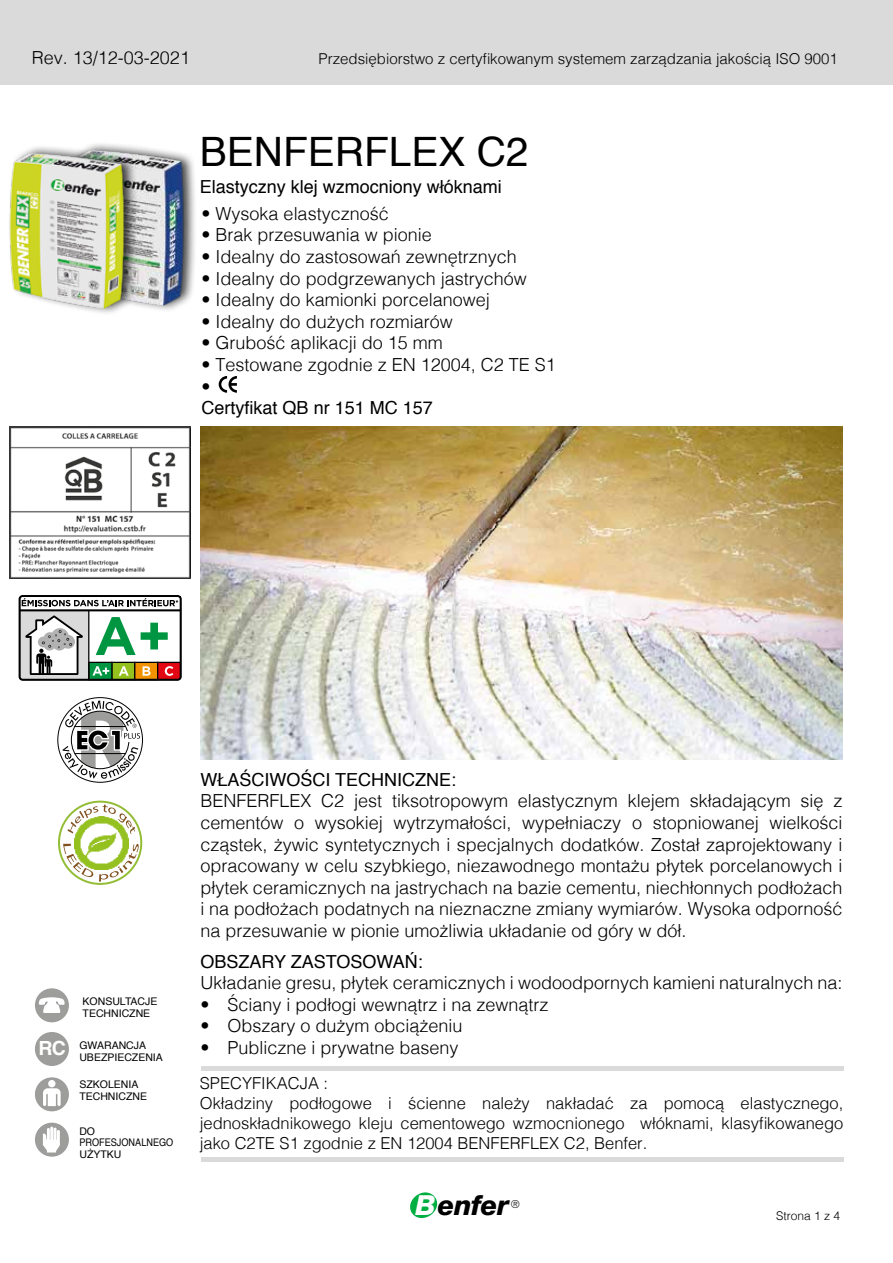
<style>
.page{position:relative;width:893px;height:1263px;background:#fff}
.page>*{position:absolute;margin:0;border:0;box-sizing:border-box;transform-origin:0 0}
.t1{font:40.5px "Helvetica";color:#000}
.t2{font:italic 800 27.6px "Helvetica Neue";letter-spacing:-.02em;color:#000}
.t3{font:700 19.5px "Helvetica";color:#fff}
.t4{font:300 18px/21.6px "Helvetica";color:#000}
.t5{font:18px "Helvetica";color:#000}
.t6{font:300 16.5px/19.8px "Helvetica";color:#000}
.t7{font:300 15px "Helvetica";color:#000}
.t8{font:300 12px "Helvetica";color:#000}
.t9{font:10.5px/12px "Helvetica";color:#000}
.t10{font:300 10.5px "Futura";color:#000}
.s1{color:#fff}
</style>
<div class="page">
<svg style="left:410px;top:1192px;width:28px;height:26px"></svg>
<div style="left:0;top:0;width:893px;height:85px;background:#dadada"></div>
<svg style="left:219px;top:376px;width:18px;height:17px"></svg>
<hr style="left:201px;top:1066px;width:642px;height:4px;background:#dadada">
<hr style="left:201px;top:1158px;width:642px;height:4px;background:#dadada">
<img style="left:142px;top:147px;width:53px;height:163px">
<img style="left:9px;top:144px;width:133px;height:169px">
<img style="left:201px;top:426px;width:642px;height:333px">
<svg style="left:58px;top:697px;width:85px;height:85px"></svg>
<svg style="left:19px;top:595px;width:162px;height:85px"></svg>
<img style="left:74px;top:834px;width:54px;height:36px">
<svg style="left:63px;top:844px;width:30px;height:33px"></svg>
<svg style="left:99px;top:844px;width:40px;height:37px"></svg>
<svg style="left:68px;top:804px;width:67px;height:30px"></svg>
<div style="left:58px;top:801px;width:84px;height:84px;border:2px solid #93bd34;border-radius:50%"></div>
<img style="left:10px;top:426px;width:181px;height:152px">
<div style="left:35px;top:988px;width:34px;height:34px;background:#9d9d9c;border-radius:50%"></div>
<svg style="left:39px;top:997px;width:26px;height:16px"></svg>
<div style="left:35px;top:1077px;width:34px;height:34px;background:#9d9d9c;border-radius:50%"></div>
<div style="left:48px;top:1080px;width:8px;height:7px;background:#fff;border-radius:50%"></div>
<svg style="left:43px;top:1088px;width:18px;height:18px"></svg>
<div style="left:35px;top:1123px;width:34px;height:34px;background:#9d9d9c;border-radius:50%"></div>
<svg style="left:43px;top:1126px;width:17px;height:26px"></svg>
<div style="left:35px;top:1032px;width:34px;height:34px;background:#9d9d9c;border-radius:50%"></div>
<p class="t4" style="left:32px;top:46px;width:160px">Rev. 13/12-03-2021</p>
<p class="t7" style="left:319px;top:46px;width:521px">Przedsiębiorstwo z certyfikowanym systemem zarządzania jakością ISO 9001</p>
<h1 class="t1" style="left:200px;top:121px;width:330px">BENFERFLEX C2</h1>
<p class="t5" style="left:200px;top:173px;width:304px">Elastyczny klej wzmocniony włóknami</p>
<p class="t4" style="left:202px;top:201px;width:189px">• Wysoka elastyczność</p>
<p class="t4" style="left:202px;top:223px;width:232px">• Brak przesuwania w pionie</p>
<p class="t4" style="left:202px;top:245px;width:317px">• Idealny do zastosowań zewnętrznych</p>
<p class="t4" style="left:202px;top:266px;width:327px">• Idealny do podgrzewanych jastrychów</p>
<p class="t4" style="left:202px;top:288px;width:290px">• Idealny do kamionki porcelanowej</p>
<p class="t4" style="left:202px;top:309px;width:253px">• Idealny do dużych rozmiarów</p>
<p class="t4" style="left:202px;top:331px;width:243px">• Grubość aplikacji do 15 mm</p>
<p class="t4" style="left:202px;top:353px;width:356px">• Testowane zgodnie z EN 12004, C2 TE S1 •</p>
<p class="t5" style="left:202px;top:394px;width:233px">Certyfikat QB nr 151 MC 157</p>
<p class="t3" style="left:39px;top:1033px;width:29px">RC</p>
<p class="t9" style="left:83px;top:995px;width:76px">KONSULTACJE<br>TECHNICZNE</p>
<p class="t9" style="left:79px;top:1039px;width:85px">GWARANCJA<br>UBEZPIECZENIA</p>
<p class="t9" style="left:79px;top:1078px;width:69px">SZKOLENIA<br>TECHNICZNE</p>
<p class="t9" style="left:79px;top:1125px;width:95px">DO<br>PROFESJONALNEGO<br>UŻYTKU</p>
<p class="t5" style="left:200px;top:766px;width:257px">WŁAŚCIWOŚCI TECHNICZNE:</p>
<p class="t4" style="left:200px;top:789px;width:644px;text-align:justify">BENFERFLEX C2 jest tiksotropowym elastycznym klejem składającym się z cementów o wysokiej wytrzymałości, wypełniaczy o stopniowanej wielkości cząstek, żywic syntetycznych i specjalnych dodatków. Został zaprojektowany i opracowany w celu szybkiego, niezawodnego montażu płytek porcelanowych i płytek ceramicznych na jastrychach na bazie cementu, niechłonnych podłożach i na podłożach podatnych na nieznaczne zmiany wymiarów. Wysoka odporność na przesuwanie w pionie umożliwia układanie od góry w dół.</p>
<p class="t5" style="left:200px;top:947px;width:224px">OBSZARY ZASTOSOWAŃ:</p>
<p class="t4" style="left:200px;top:971px;width:644px">Układanie gresu, płytek ceramicznych i wodoodpornych kamieni naturalnych na:</p>
<p class="t4" style="left:200px;top:992px;width:350px">• Ściany i podłogi wewnątrz i na zewnątrz</p>
<p class="t4" style="left:200px;top:1014px;width:264px">• Obszary o dużym obciążeniu</p>
<p class="t4" style="left:200px;top:1035px;width:260px">• Publiczne i prywatne baseny</p>
<p class="t6" style="left:200px;top:1072px;width:645px">SPECYFIKACJA :<br>Okładziny podłogowe i ścienne należy nakładać za pomocą elastycznego, jednoskładnikowego kleju cementowego wzmocnionego włóknami, klasyfikowanego jako C2TE S1 zgodnie z EN 12004 BENFERFLEX C2, Benfer.</p>
<h2 class="t2" style="left:416px;top:1189px;width:95px"><span class="s1">B</span>enfer</h2>
<p class="t10" style="left:511px;top:1198px;width:10px">®</p>
<p class="t8" style="left:776px;top:1205px;width:66px">Strona 1 z 4</p>
</div>
